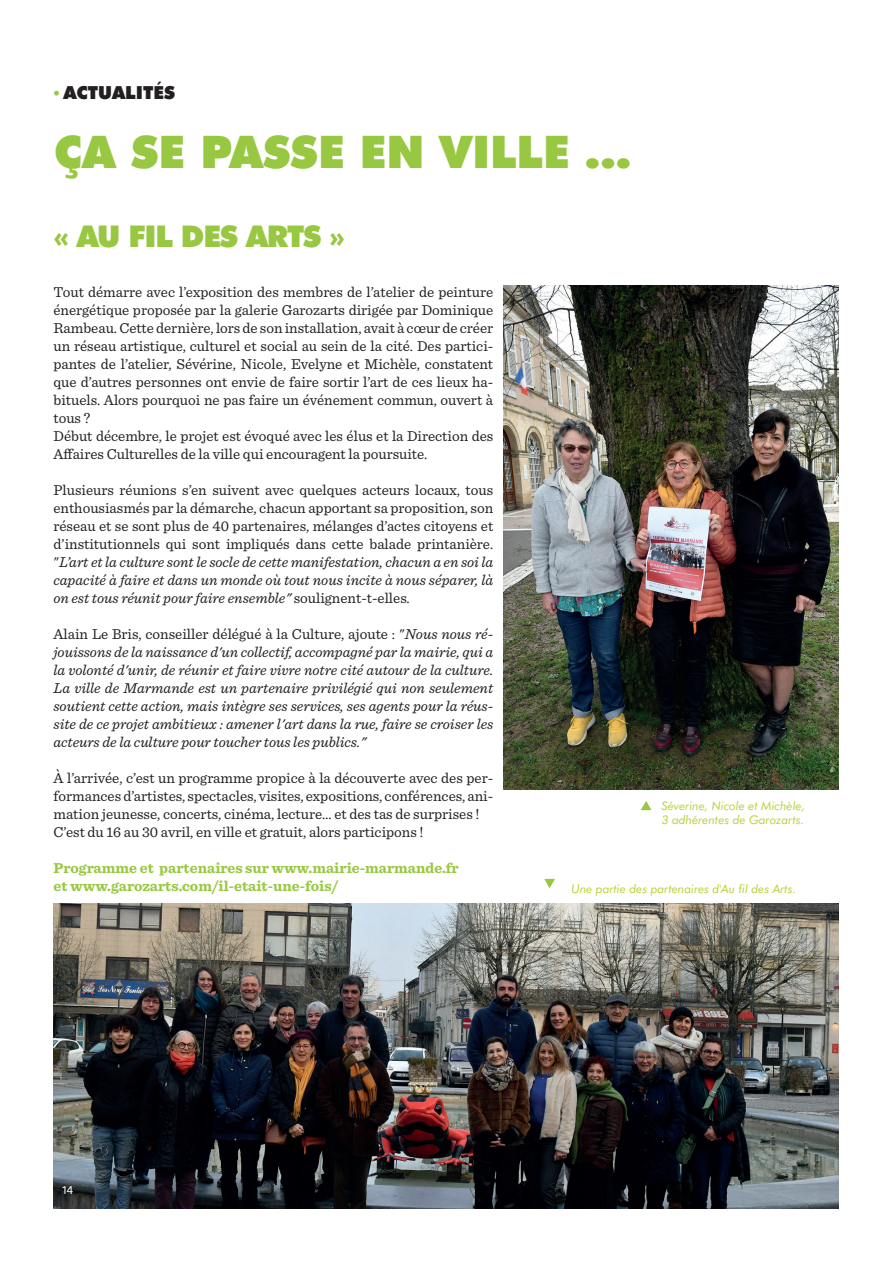
<style>
.page{position:relative;width:893px;height:1263px;background:#fff}
.page>*{position:absolute;margin:0;border:0;box-sizing:border-box;transform-origin:0 0}
.t1{font:900 45px "Futura BT";color:#98c841}
.t2{font:900 30px "Futura BT";letter-spacing:-.04em;color:#98c841}
.t3{font:900 18px "Futura BT";color:#231f20}
.t4{font:15px/18px "Sentinel";color:#231f20}
.t5{font:italic 15px/18px "Sentinel";color:#231f20;text-align:justify}
.t6{font:700 15px/18px "Sentinel";color:#98c841}
.t7{font:italic 12px/14.4px "Futura BT";color:#b5d334}
.t8{font:12px "Klavika";color:#fff}
.s1{font-family:"Klavika";font-weight:700;color:#98c841}
.s2{font-style:italic}
.s3{font-style:normal}
</style>
<div class="page">
<svg style="left:544px;top:879px;width:11px;height:9px"></svg>
<img style="left:503px;top:285px;width:336px;height:504px">
<img style="left:54px;top:904px;width:785px;height:305px">
<svg style="left:641px;top:801px;width:10px;height:9px"></svg>
<p class="t3" style="left:53px;top:82px;width:123px"><span class="s1">•</span> ACTUALITÉS</p>
<h1 class="t1" style="left:54px;top:125px;width:579px">ÇA SE PASSE EN VILLE ...</h1>
<h2 class="t2" style="left:53px;top:218px;width:293px">« AU FIL DES ARTS »</h2>
<p class="t4" style="left:53px;top:282px;width:441px">Tout démarre avec l’exposition des membres de l’atelier de peinture énergétique proposée par la galerie Garozarts dirigée par Dominique Rambeau. Cette dernière, lors de son installation, avait à cœur de créer un réseau artistique, culturel et social au sein de la cité. Des partici&shy;pantes de l’atelier, Sévérine, Nicole, Evelyne et Michèle, constatent que d’autres personnes ont envie de faire sortir l’art de ces lieux ha&shy;bituels. Alors pourquoi ne pas faire un événement commun, ouvert à tous ?<br>Début décembre, le projet est évoqué avec les élus et la Direction des Affaires Culturelles de la ville qui encouragent la poursuite.</p>
<p class="t4" style="left:53px;top:480px;width:441px;text-align:justify">Plusieurs réunions s’en suivent avec quelques acteurs locaux, tous enthousiasmés par la démarche, chacun apportant sa proposition, son réseau et se sont plus de 40 partenaires, mélanges d’actes citoyens et d’institutionnels qui sont impliqués dans cette balade printanière. "<span class="s2">L’art et la culture sont le socle de cette manifestation, chacun a en soi la capacité à faire et dans un monde où tout nous incite à nous séparer, là on est tous réunit pour faire ensemble"</span> soulignent-t-elles.</p>
<p class="t5" style="left:53px;top:624px;width:441px"><span class="s3">Alain Le Bris, conseiller délégué à la Culture, ajoute : "</span>Nous nous ré&shy;jouissons de la naissance d'un collectif, accompagné par la mairie, qui a la volonté d'unir, de réunir et faire vivre notre cité autour de la culture.<br>La ville de Marmande est un partenaire privilégié qui non seulement soutient cette action, mais intègre ses services, ses agents pour la réus&shy;site de ce projet ambitieux : amener l'art dans la rue, faire se croiser les acteurs de la culture pour toucher tous les publics."</p>
<p class="t4" style="left:53px;top:768px;width:441px">À l’arrivée, c’est un programme propice à la découverte avec des per&shy;formances d’artistes, spectacles, visites, expositions, conférences, ani&shy;mation jeunesse, concerts, cinéma, lecture… et des tas de surprises !<br>C’est du 16 au 30 avril, en ville et gratuit, alors participons !</p>
<p class="t6" style="left:53px;top:859px;width:407px">Programme et partenaires sur www.mairie-marmande.fr et www.garozarts.com/il-etait-une-fois/</p>
<p class="t7" style="left:662px;top:798px;width:145px">Séverine, Nicole et Michèle,<br>3 adhérentes de Garozarts.</p>
<p class="t7" style="left:571px;top:881px;width:226px">Une partie des partenaires d'Au fil des Arts.</p>
<p class="t8" style="left:63px;top:1183px;width:12px">14</p>
</div>
